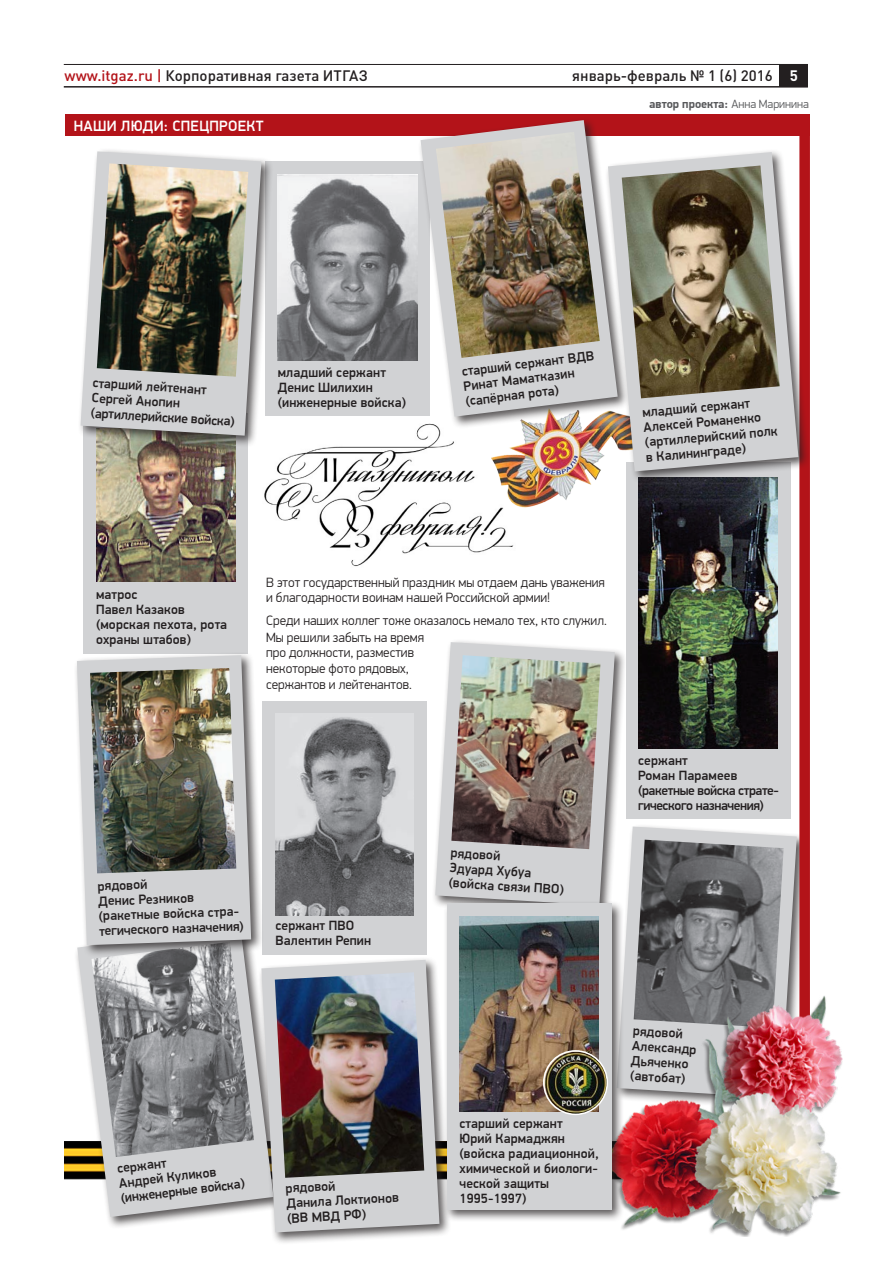
<style>
.page{position:relative;width:893px;height:1263px;background:#fff}
.page>*{position:absolute;margin:0;border:0;box-sizing:border-box;transform-origin:0 0}
.t1{font:500 15px "DIN Pro";color:#231f20}
.t2{font:500 15px "PF Din Display Pro";letter-spacing:.02em;color:#fff}
.t3{font:500 13.5px/15px "PF Din Display Pro";letter-spacing:.01em;color:#231f20}
.t4{font:300 13.5px/15.8px "PF Din Display Pro";color:#231f20}
.t5{font:500 13.5px/15px "PF Din Display Pro";letter-spacing:-.03em;color:#231f20}
.t6{font:700 12px "PF Din Display Pro";color:#57585a}
.s1{color:#b31319}
.s2{font-weight:700;color:#fff}
.s3{font-weight:300}
</style>
<div class="page">
<hr style="left:64px;top:64px;width:744px;height:1px;background:#231f20">
<hr style="left:64px;top:86px;width:744px;height:2px;background:#231f20">
<div style="left:780px;top:64px;width:28px;height:23px;background:#231f20"></div>
<img style="left:264px;top:429px;width:250px;height:138px">
<div style="left:263px;top:701px;width:164px;height:253px;background:#d1d2d4"></div>
<img style="left:275px;top:713px;width:139px;height:203px">
<div style="left:432px;top:639px;width:195px;height:278px;background:#231f20;opacity:.75"></div>
<svg style="left:435px;top:642px;width:180px;height:263px;fill:#d1d2d4"></svg>
<img style="left:451px;top:655px;width:149px;height:194px">
<img style="left:489px;top:429px;width:116px;height:113px">
<div style="left:83px;top:413px;width:165px;height:241px;background:#d1d2d4"></div>
<img style="left:96px;top:448px;width:139px;height:133px">
<div style="left:626px;top:462px;width:164px;height:357px;background:#d1d2d4"></div>
<img style="left:638px;top:484px;width:139px;height:264px">
<div style="left:265px;top:162px;width:164px;height:254px;background:#d1d2d4"></div>
<img style="left:278px;top:174px;width:139px;height:186px">
<div style="left:74px;top:924px;width:212px;height:305px;background:#231f20;opacity:.75"></div>
<svg style="left:77px;top:927px;width:197px;height:290px;fill:#d1d2d4"></svg>
<img style="left:91px;top:958px;width:163px;height:199px">
<div style="left:613px;top:823px;width:196px;height:287px;background:#231f20;opacity:.75"></div>
<svg style="left:617px;top:826px;width:180px;height:169px;fill:#d1d2d4"></svg>
<img style="left:634px;top:840px;width:150px;height:155px">
<div style="left:65px;top:115px;width:745px;height:21px;background:#b31319"></div>
<div style="left:258px;top:956px;width:194px;height:289px;background:#231f20;opacity:.75"></div>
<svg style="left:261px;top:960px;width:178px;height:272px;background:#cacbcc"></svg>
<img style="left:275px;top:972px;width:149px;height:206px">
<div style="left:74px;top:652px;width:190px;height:306px;background:#231f20;opacity:.75"></div>
<svg style="left:77px;top:655px;width:174px;height:290px;background:#ceced0"></svg>
<img style="left:90px;top:668px;width:146px;height:205px">
<div style="left:799px;top:115px;width:11px;height:1063px;background:#b31319"></div>
<div style="left:77px;top:148px;width:197px;height:300px;background:#231f20;opacity:.75"></div>
<svg style="left:81px;top:151px;width:180px;height:285px;fill:#d1d2d4"></svg>
<img style="left:97px;top:163px;width:151px;height:214px">
<div style="left:417px;top:117px;width:213px;height:312px;background:#231f20;opacity:.75"></div>
<svg style="left:421px;top:120px;width:197px;height:297px;fill:#d1d2d4"></svg>
<img style="left:436px;top:132px;width:164px;height:226px">
<div style="left:605px;top:149px;width:205px;height:335px;background:#231f20;opacity:.75"></div>
<svg style="left:608px;top:152px;width:190px;height:319px;fill:#d1d2d4"></svg>
<img style="left:622px;top:165px;width:158px;height:233px">
<img style="left:621px;top:995px;width:222px;height:241px">
<div style="left:443px;top:900px;width:181px;height:322px;background:#231f20;opacity:.75"></div>
<div style="left:447px;top:904px;width:164px;height:306px;background:#d1d2d4"></div>
<img style="left:460px;top:916px;width:139px;height:195px">
<img style="left:544px;top:1051px;width:63px;height:63px;border-radius:32px">
<div style="left:543px;top:1050px;width:65px;height:65px;border:2px solid #fff;border-radius:50%"></div>
<p class="t1" style="left:65px;top:65px;width:305px"><span class="s1">www.itgaz.ru |</span> Корпоративная газета ИТГАЗ</p>
<p class="t1" style="left:572px;top:65px;width:227px">январь-февраль № 1 (6) 2016 <span class="s2">5</span></p>
<p class="t2" style="left:74px;top:117px;width:191px">НАШИ ЛЮДИ: СПЕЦПРОЕКТ</p>
<p class="t6" style="left:649px;top:96px;width:161px">автор проекта: <span class="s3">Анна Маринина</span></p>
<p class="t3" style="left:93px;top:376px;width:146px;rotate:3deg">старший лейтенант<br>Сергей Анопин (артиллерийские войска)</p>
<p class="t3" style="left:278px;top:365px;width:130px">младший сержант<br>Денис Шилихин (инженерные войска)</p>
<p class="t3" style="left:461px;top:364px;width:135px;rotate:-7deg">старший сержант ВДВ<br>Ринат Маматказин (сапёрная рота)</p>
<p class="t3" style="left:642px;top:405px;width:135px;rotate:-5deg">младший сержант<br>Алексей Романенко (артиллерийский полк в Калининграде)</p>
<p class="t3" style="left:96px;top:587px;width:132px">матрос<br>Павел Казаков (морская пехота, рота охраны штабов)</p>
<p class="t4" style="left:266px;top:574px;width:340px">В этот государственный праздник мы отдаем дань уважения и благодарности воинам нашей Российской армии!</p>
<p class="t4" style="left:266px;top:613px;width:342px">Среди наших коллег тоже оказалось немало тех, кто служил.</p>
<p class="t4" style="left:266px;top:629px;width:160px">Мы решили забыть на время про должности, разместив некоторые фото рядовых, сержантов и лейтенантов.</p>
<p class="t3" style="left:97px;top:879px;width:146px;rotate:-2deg">рядовой<br>Денис Резников (ракетные войска стра&shy;тегического назначения)</p>
<p class="t3" style="left:275px;top:918px;width:97px">сержант ПВО<br>Валентин Репин</p>
<p class="t3" style="left:451px;top:845px;width:117px;rotate:3deg">рядовой<br>Эдуард Хубуа (войска связи ПВО)</p>
<p class="t5" style="left:638px;top:753px;width:142px">сержант<br>Роман Парамеев (ракетные войска страте&shy;гического назначения)</p>
<p class="t3" style="left:116px;top:1161px;width:126px;rotate:-7deg">сержант<br>Андрей Куликов (инженерные войска)</p>
<p class="t3" style="left:285px;top:1181px;width:114px;rotate:-3deg">рядовой<br>Данила Локтионов (ВВ МВД РФ)</p>
<p class="t3" style="left:460px;top:1116px;width:141px">старший сержант<br>Юрий Кармаджян (войска радиационной, химической и биологи&shy;ческой защиты<br>1995-1997)</p>
<p class="t3" style="left:633px;top:1023px;width:66px;rotate:3deg">рядовой<br>Александр<br>Дьяченко (автобат)</p>
</div>
